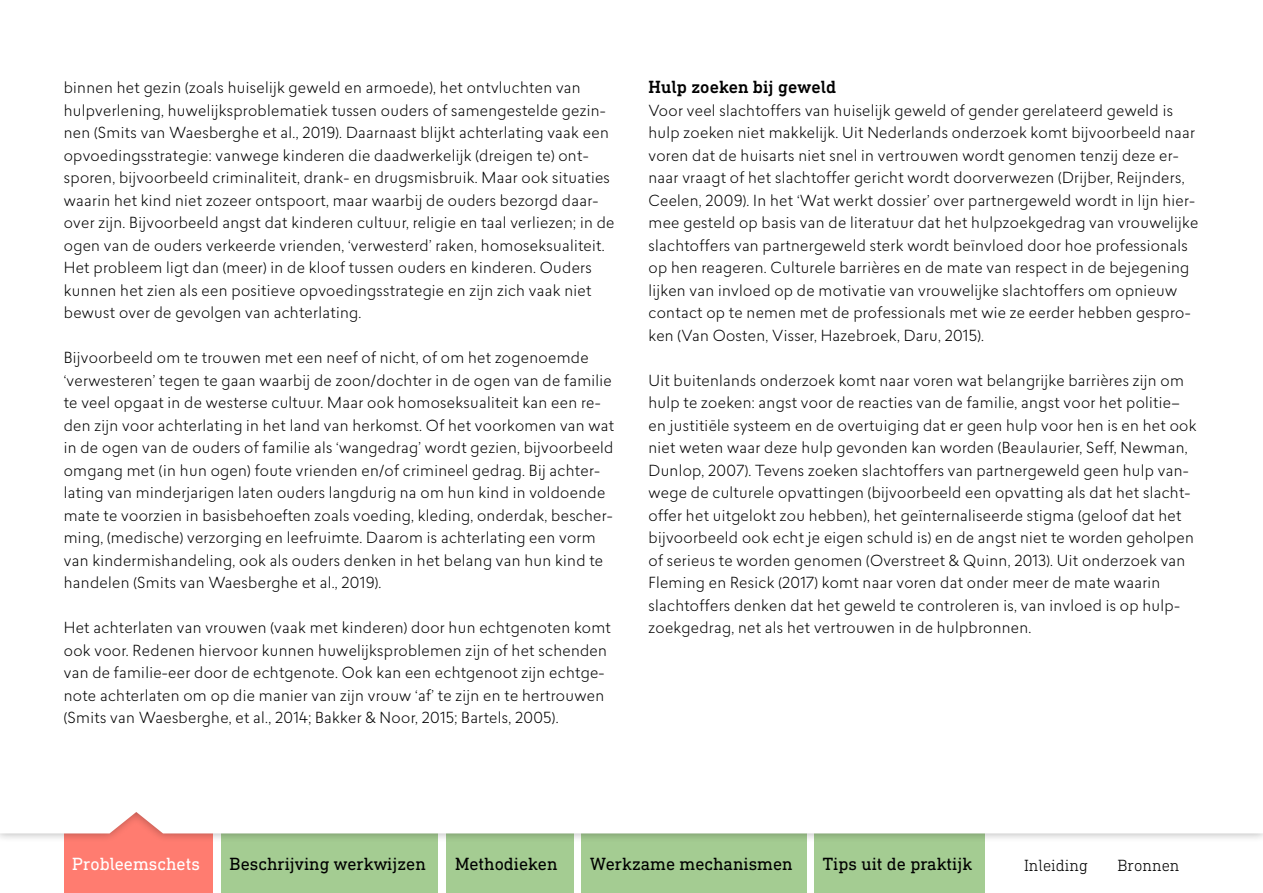
<style>
.page{position:relative;width:1263px;height:893px;background:#fff}
.page>*{position:absolute;margin:0;border:0;box-sizing:border-box;transform-origin:0 0}
.t1{font:18px "DIN Next Slab Pro";color:#000}
.tussenkop_2{font:500 18px "DIN Next Slab Pro";letter-spacing:.005em;color:#000}
.t2{font:18px "DIN Next Slab Pro";color:#fff}
.t3{font:300 16.5px "DIN Next Slab Pro";color:#000}
.brood{font:300 15px/22.5px "Lasiver";letter-spacing:.02em;color:#000}
</style>
<div class="page">
<svg style="left:64px;top:808px;width:149px;height:85px;fill:#ff7c70"></svg>
<div style="left:814px;top:833px;width:170px;height:60px;background:#a4cc92"></div>
<div style="left:581px;top:833px;width:226px;height:60px;background:#a4cc92"></div>
<div style="left:446px;top:833px;width:128px;height:60px;background:#a4cc92"></div>
<div style="left:221px;top:833px;width:217px;height:60px;background:#a4cc92"></div>
<p class="brood" style="left:64px;top:76px;width:552px">binnen het gezin (zoals huiselijk geweld en armoede), het ontvluchten van hulpverlening, huwelijksproblematiek tussen ouders of samengestelde gezin&shy;nen (Smits van Waesberghe et al., 2019). Daarnaast blijkt achterlating vaak een opvoedingsstrategie: vanwege kinderen die daadwerkelijk (dreigen te) ont&shy;sporen, bijvoorbeeld criminaliteit, drank- en drugsmisbruik. Maar ook situaties waarin het kind niet zozeer ontspoort, maar waarbij de ouders bezorgd daar&shy;over zijn. Bijvoorbeeld angst dat kinderen cultuur, religie en taal verliezen; in de ogen van de ouders verkeerde vrienden, ‘verwesterd’ raken, homoseksualiteit.<br>Het probleem ligt dan (meer) in de kloof tussen ouders en kinderen. Ouders kunnen het zien als een positieve opvoedingsstrategie en zijn zich vaak niet bewust over de gevolgen van achterlating.</p>
<p class="brood" style="left:64px;top:346px;width:552px">Bijvoorbeeld om te trouwen met een neef of nicht, of om het zogenoemde ‘verwesteren’ tegen te gaan waarbij de zoon/dochter in de ogen van de familie te veel opgaat in de westerse cultuur. Maar ook homoseksualiteit kan een re&shy;den zijn voor achterlating in het land van herkomst. Of het voorkomen van wat in de ogen van de ouders of familie als ‘wangedrag’ wordt gezien, bijvoorbeeld omgang met (in hun ogen) foute vrienden en/of crimineel gedrag. Bij achter&shy;lating van minderjarigen laten ouders langdurig na om hun kind in voldoende mate te voorzien in basisbehoeften zoals voeding, kleding, onderdak, bescher&shy;ming, (medische) verzorging en leefruimte. Daarom is achterlating een vorm van kindermishandeling, ook als ouders denken in het belang van hun kind te handelen (Smits van Waesberghe et al., 2019).</p>
<p class="brood" style="left:64px;top:616px;width:549px">Het achterlaten van vrouwen (vaak met kinderen) door hun echtgenoten komt ook voor. Redenen hiervoor kunnen huwelijksproblemen zijn of het schenden van de familie-eer door de echtgenote. Ook kan een echtgenoot zijn echtge&shy;note achterlaten om op die manier van zijn vrouw ‘af’ te zijn en te hertrouwen (Smits van Waesberghe, et al., 2014; Bakker &amp; Noor, 2015; Bartels, 2005).</p>
<p class="tussenkop_2" style="left:648px;top:76px;width:189px">Hulp zoeken bij geweld</p>
<p class="brood" style="left:648px;top:98px;width:551px">Voor veel slachtoffers van huiselijk geweld of gender gerelateerd geweld is hulp zoeken niet makkelijk. Uit Nederlands onderzoek komt bijvoorbeeld naar voren dat de huisarts niet snel in vertrouwen wordt genomen tenzij deze er&shy;naar vraagt of het slachtoffer gericht wordt doorverwezen (Drijber, Reijnders, Ceelen, 2009). In het ‘Wat werkt dossier’ over partnergeweld wordt in lijn hier&shy;mee gesteld op basis van de literatuur dat het hulpzoekgedrag van vrouwelijke slachtoffers van partnergeweld sterk wordt beïnvloed door hoe professionals op hen reageren. Culturele barrières en de mate van respect in de bejegening lijken van invloed op de motivatie van vrouwelijke slachtoffers om opnieuw contact op te nemen met de professionals met wie ze eerder hebben gespro&shy;ken (Van Oosten, Visser, Hazebroek, Daru, 2015).</p>
<p class="brood" style="left:648px;top:368px;width:550px">Uit buitenlands onderzoek komt naar voren wat belangrijke barrières zijn om hulp te zoeken: angst voor de reacties van de familie, angst voor het politie– en justitiële systeem en de overtuiging dat er geen hulp voor hen is en het ook niet weten waar deze hulp gevonden kan worden (Beaulaurier, Seff, Newman, Dunlop, 2007). Tevens zoeken slachtoffers van partnergeweld geen hulp van&shy;wege de culturele opvattingen (bijvoorbeeld een opvatting als dat het slacht&shy;offer het uitgelokt zou hebben), het geïnternaliseerde stigma (geloof dat het bijvoorbeeld ook echt je eigen schuld is) en de angst niet te worden geholpen of serieus te worden genomen (Overstreet &amp; Quinn, 2013). Uit onderzoek van Fleming en Resick (2017) komt naar voren dat onder meer de mate waarin slachtoffers denken dat het geweld te controleren is, van invloed is op hulp&shy;zoekgedrag, net als het vertrouwen in de hulpbronnen.</p>
<p class="t2" style="left:72px;top:853px;width:129px">Probleemschets</p>
<p class="t1" style="left:230px;top:853px;width:198px">Beschrijving werkwijzen</p>
<p class="t1" style="left:455px;top:853px;width:104px">Methodieken</p>
<p class="t1" style="left:590px;top:853px;width:204px">Werkzame mechanismen</p>
<p class="t1" style="left:823px;top:853px;width:151px">Tips uit de praktijk</p>
<p class="t3" style="left:1024px;top:856px;width:66px">Inleiding</p>
<p class="t3" style="left:1117px;top:856px;width:63px">Bronnen</p>
</div>
